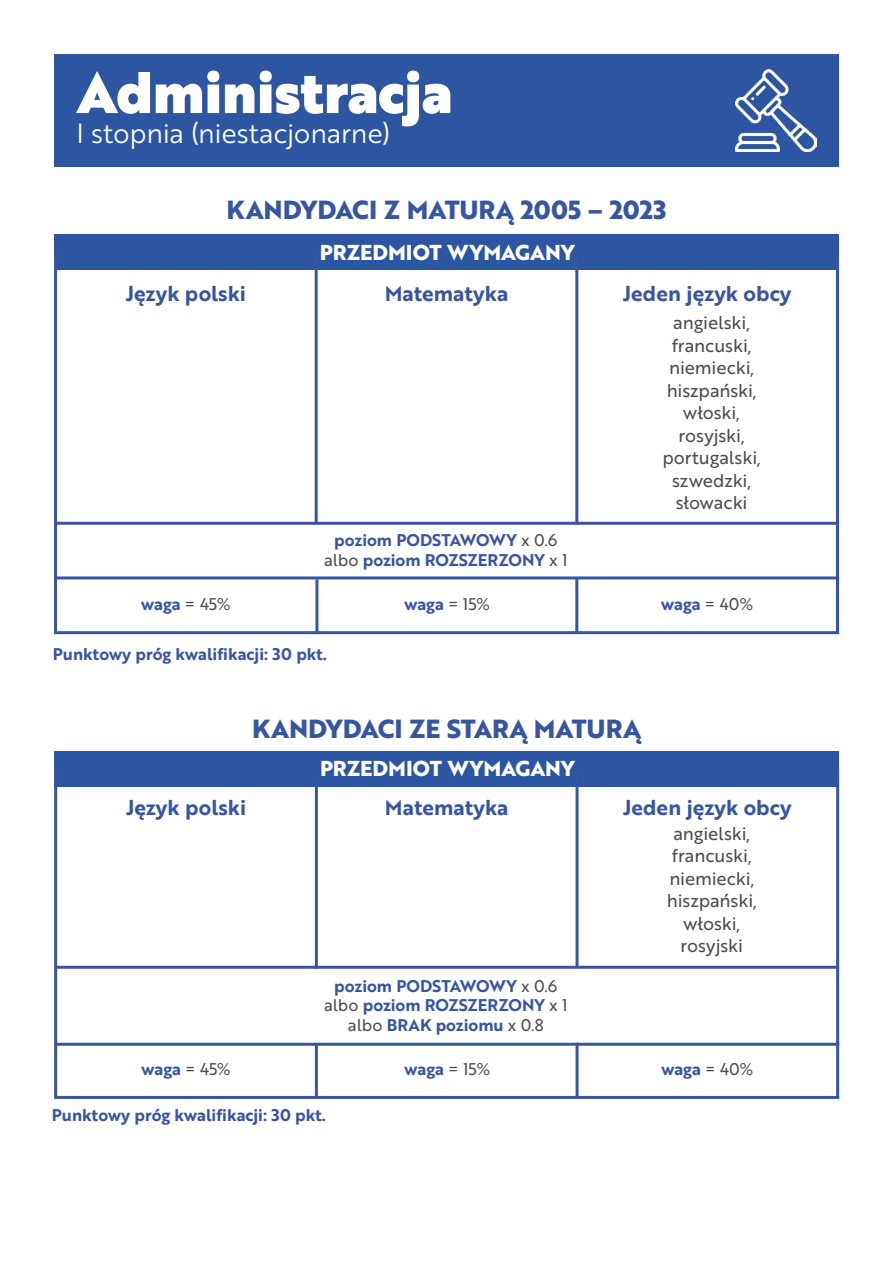
<style>
.page{position:relative;width:893px;height:1263px;background:#fff}
.page>*{position:absolute;margin:0;border:0;box-sizing:border-box;transform-origin:0 0}
.t1{font:57px "Brother 1816 Black";color:#fff}
.t2{font:27px "Brother 1816 Book";letter-spacing:-.01em;color:#fff}
.t3{font:700 25.5px "Brother 1816 Extra";letter-spacing:-.005em;color:#3855a2}
.t4{font:21px "Brother 1816 Bold";color:#3855a2}
.t5{font:700 21px "Brother 1816 Extra";color:#fff}
.t6{font:18px/22.5px "Brother 1816 Regular";letter-spacing:-.005em;color:#4d4b4b;text-align:center}
.t7{font:16.5px/19.8px "Brother 1816 Bold";color:#3855a2;text-align:center}
.s1{font-family:"Brother 1816 Regular";color:#4d4b4b}
</style>
<div class="page">
<div style="left:54px;top:54px;width:785px;height:113px;background:#2c55a2"></div>
<div style="left:54px;top:235px;width:785px;height:35px;background:#2c55a2"></div>
<div style="left:54px;top:751px;width:785px;height:35px;background:#2c55a2"></div>
<hr style="left:54px;top:253px;width:3px;height:381px;background:#3855a2">
<hr style="left:54px;top:771px;width:3px;height:326px;background:#3855a2">
<hr style="left:836px;top:256px;width:3px;height:377px;background:#3855a2">
<hr style="left:836px;top:769px;width:3px;height:328px;background:#3855a2">
<hr style="left:575px;top:578px;width:3px;height:55px;background:#3855a2">
<hr style="left:576px;top:1043px;width:3px;height:54px;background:#3855a2">
<hr style="left:315px;top:579px;width:3px;height:55px;background:#3855a2">
<hr style="left:315px;top:1044px;width:3px;height:55px;background:#3855a2">
<hr style="left:55px;top:522px;width:782px;height:3px;background:#3855a2">
<hr style="left:55px;top:966px;width:783px;height:3px;background:#3855a2">
<hr style="left:54px;top:576px;width:785px;height:3px;background:#3855a2">
<hr style="left:54px;top:1043px;width:785px;height:3px;background:#3855a2">
<hr style="left:54px;top:631px;width:785px;height:3px;background:#3855a2">
<hr style="left:54px;top:1096px;width:785px;height:3px;background:#3855a2">
<hr style="left:575px;top:256px;width:3px;height:267px;background:#3855a2">
<hr style="left:576px;top:771px;width:3px;height:196px;background:#3855a2">
<hr style="left:315px;top:253px;width:3px;height:270px;background:#3855a2">
<hr style="left:315px;top:780px;width:3px;height:189px;background:#3855a2">
<img style="left:736px;top:69px;width:81px;height:82px">
<h1 class="t1" style="left:77px;top:48px;width:377px">Administracja</h1>
<h2 class="t2" style="left:77px;top:114px;width:315px">I stopnia (niestacjonarne)</h2>
<h3 class="t3" style="left:227px;top:190px;width:441px">KANDYDACI Z MATURĄ 2005 – 2023</h3>
<p class="t4" style="left:126px;top:278px;width:122px">Język polski</p>
<p class="t5" style="left:320px;top:236px;width:256px">PRZEDMIOT WYMAGANY</p>
<p class="t4" style="left:385px;top:278px;width:125px">Matematyka</p>
<p class="t7" style="left:141px;top:593px;width:91px">waga <span class="s1">= 45%</span></p>
<p class="t7" style="left:324px;top:529px;width:245px">poziom PODSTAWOWY <span class="s1">x 0.6 albo</span> poziom ROZSZERZONY <span class="s1">x 1</span></p>
<p class="t7" style="left:404px;top:593px;width:87px">waga <span class="s1">= 15%</span></p>
<p class="t7" style="left:53px;top:644px;width:275px">Punktowy próg kwalifikacji: 30 pkt.</p>
<p class="t4" style="left:623px;top:278px;width:170px">Jeden język obcy</p>
<p class="t6" style="left:662px;top:311px;width:100px">angielski, francuski, niemiecki, hiszpański, włoski, rosyjski, portugalski, szwedzki, słowacki</p>
<p class="t7" style="left:661px;top:593px;width:94px">waga <span class="s1">= 40%</span></p>
<h3 class="t3" style="left:252px;top:709px;width:391px">KANDYDACI ZE STARĄ MATURĄ</h3>
<p class="t4" style="left:126px;top:791px;width:122px">Język polski</p>
<p class="t7" style="left:141px;top:1059px;width:91px">waga <span class="s1">= 45%</span></p>
<p class="t5" style="left:320px;top:753px;width:256px">PRZEDMIOT WYMAGANY</p>
<p class="t4" style="left:385px;top:791px;width:125px">Matematyka</p>
<p class="t7" style="left:324px;top:975px;width:245px">poziom PODSTAWOWY <span class="s1">x 0.6 albo</span> poziom ROZSZERZONY <span class="s1">x 1 albo</span> BRAK poziomu <span class="s1">x 0.8</span></p>
<p class="t7" style="left:405px;top:1059px;width:87px">waga <span class="s1">= 15%</span></p>
<p class="t7" style="left:52px;top:1104px;width:275px">Punktowy próg kwalifikacji: 30 pkt.</p>
<p class="t4" style="left:623px;top:791px;width:170px">Jeden język obcy</p>
<p class="t6" style="left:667px;top:821px;width:91px">angielski, francuski, niemiecki, hiszpański, włoski, rosyjski</p>
<p class="t7" style="left:661px;top:1059px;width:94px">waga <span class="s1">= 40%</span></p>
</div>
